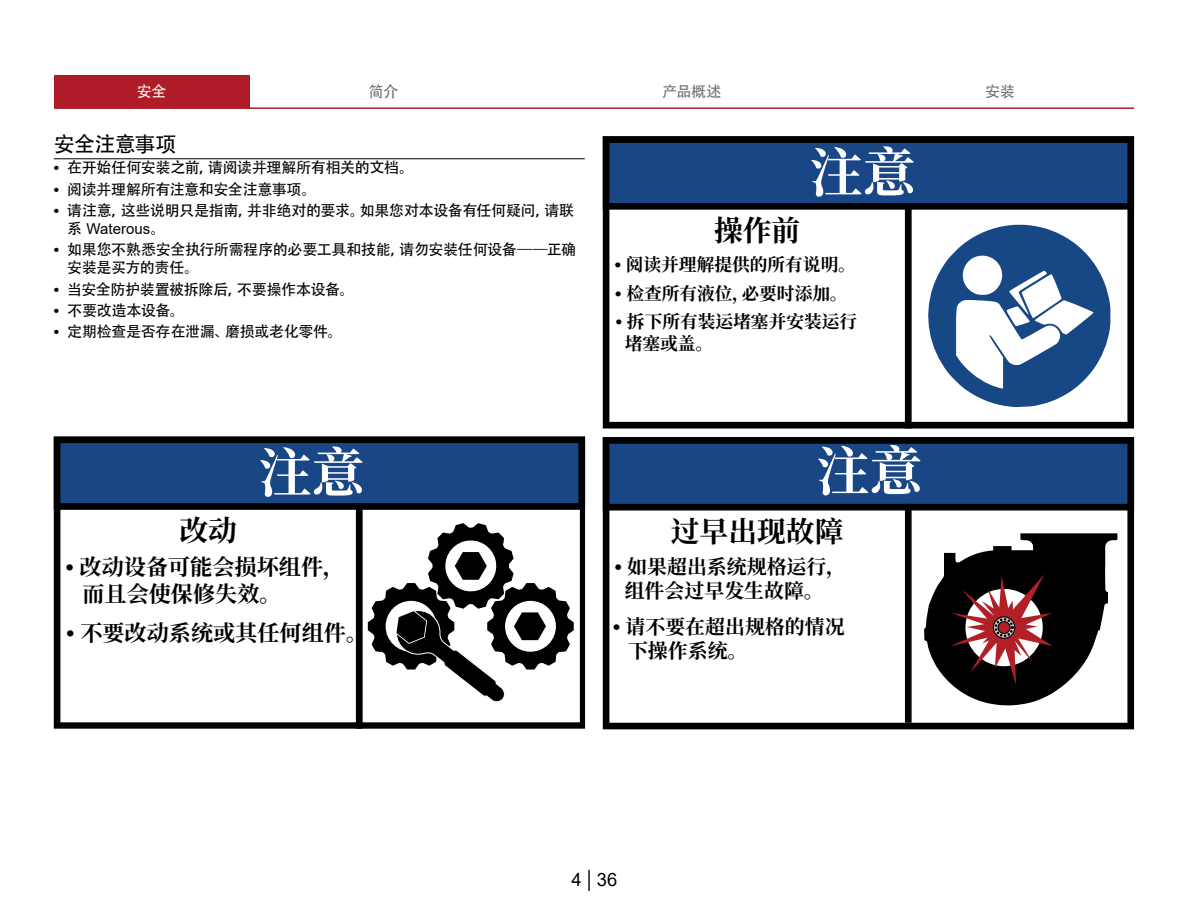
<style>
.page{position:relative;width:1188px;height:918px;background:#fff}
.page>*{position:absolute;margin:0;border:0;box-sizing:border-box;transform-origin:0 0}
.t1{font:700 53.1px "Noto Serif CJ Ksc";color:#fff}
.t2{font:700 28.8px "Noto Serif CJ Ksc";color:#000}
.t3{font:700 22.2px/26.5px "Noto Serif CJ Ksc";color:#000}
.t4{font:21px "Adobe Heiti Std";letter-spacing:-.035em;color:#000}
.t5{font:700 19.95px/24.3px "Noto Serif CJ Ksc";color:#000}
.t6{font:18.3px "Arial";color:#000}
.t7{font:700 17.7px/22.2px "Noto Serif CJ Ksc";color:#000}
.t8{font:15px/18px "Adobe Heiti Std";letter-spacing:-.025em;color:#000}
.t9{font:15px "Arial";color:#000}
.t10{font:15px "Adobe Heiti Std";letter-spacing:-.03em;color:#6d6e71}
.t11{font:15px "Adobe Heiti Std";color:#fff}
.s1{font-family:"Arial";font-weight:700}
.s2{font-family:"Adobe Heiti Std"}
.s3{font-family:"Arial"}
.s4{font-family:"Arial Narrow";font-size:22.5px}
</style>
<div class="page">
<hr style="left:54px;top:107px;width:1080px;height:2px;background:#af1c28">
<div style="left:54px;top:75px;width:196px;height:32px;background:#af1c28"></div>
<hr style="left:54px;top:159px;width:531px;height:1px;background:#000">
<svg style="left:54px;top:510px;width:531px;height:219px"></svg>
<svg style="left:54px;top:436px;width:531px;height:74px;background:#153a6c"></svg>
<div style="left:356px;top:503px;width:7px;height:226px;background:#000"></div>
<svg style="left:366px;top:521px;width:211px;height:182px"></svg>
<svg style="left:603px;top:210px;width:531px;height:219px"></svg>
<svg style="left:603px;top:136px;width:531px;height:74px;background:#153a6c"></svg>
<svg style="left:923px;top:224px;width:188px;height:183px"></svg>
<div style="left:905px;top:203px;width:7px;height:226px;background:#000"></div>
<svg style="left:603px;top:511px;width:531px;height:218px"></svg>
<svg style="left:603px;top:437px;width:531px;height:74px;background:#153a6c"></svg>
<div style="left:905px;top:504px;width:7px;height:219px;background:#000"></div>
<svg style="left:924px;top:533px;width:193px;height:172px"></svg>
<div style="left:995px;top:618px;width:19px;height:19px;border:3px dashed #000;border-radius:50%"></div>
<p class="t11" style="left:137px;top:83px;width:31px">安全</p>
<p class="t10" style="left:369px;top:83px;width:31px">简介</p>
<p class="t10" style="left:662px;top:83px;width:61px">产品概述</p>
<p class="t10" style="left:985px;top:83px;width:31px">安装</p>
<h3 class="t4" style="left:54px;top:132px;width:124px">安全注意事项</h3>
<p class="t8" style="left:54px;top:159px;width:362px"><span class="s1">•</span> 在开始任何安装之前，请阅读并理解所有相关的文档。</p>
<p class="t8" style="left:54px;top:180px;width:264px"><span class="s1">•</span> 阅读并理解所有注意和安全注意事项。</p>
<p class="t8" style="left:54px;top:202px;width:522px"><span class="s1">•</span> 请注意，这些说明只是指南，并非绝对的要求。如果您对本设备有任何疑问，请联</p>
<p class="t9" style="left:67px;top:218px;width:100px"><span class="s2">系</span> Waterous<span class="s2">。</span></p>
<p class="t8" style="left:67px;top:241px;width:510px;text-indent:-14px"><span class="s1">•</span> 如果您不熟悉安全执行所需程序的必要工具和技能，请勿安装任何设备——正确安装是买方的责任。</p>
<p class="t8" style="left:54px;top:281px;width:302px"><span class="s1">•</span> 当安全防护装置被拆除后，不要操作本设备。</p>
<p class="t8" style="left:54px;top:302px;width:132px"><span class="s1">•</span> 不要改造本设备。</p>
<p class="t8" style="left:54px;top:323px;width:290px"><span class="s1">•</span> 定期检查是否存在泄漏、磨损或老化零件。</p>
<h1 class="t1" style="left:810px;top:143px;width:108px">注意</h1>
<h2 class="t2" style="left:714px;top:214px;width:88px">操作前</h2>
<p class="t7" style="left:615px;top:254px;width:243px"><span class="s3">•</span> 阅读并理解提供的所有说明。</p>
<p class="t7" style="left:625px;top:311px;width:234px;text-indent:-9px"><span class="s3">•</span> 拆下所有装运堵塞并安装运行堵塞或盖。</p>
<p class="t7" style="left:615px;top:283px;width:234px"><span class="s3">•</span> 检查所有液位，必要时添加。</p>
<h2 class="t2" style="left:179px;top:514px;width:59px">改动</h2>
<h1 class="t1" style="left:258px;top:443px;width:108px">注意</h1>
<h3 class="t3" style="left:82px;top:554px;width:264px;text-indent:-17px"><span class="s3">•</span> 改动设备可能会损坏组件，而且会使保修失效。</h3>
<h3 class="t3" style="left:66px;top:620px;width:303px"><span class="s3">•</span> 不要改动系统或其任何组件。</h3>
<h1 class="t1" style="left:816px;top:441px;width:108px">注意</h1>
<h2 class="t2" style="left:671px;top:515px;width:174px">过早出现故障</h2>
<h3 class="t5" style="left:625px;top:555px;width:223px;text-indent:-10px"><span class="s3">•</span> 如果超出系统规格运行，组件会过早发生故障。</h3>
<h3 class="t5" style="left:628px;top:615px;width:218px;text-indent:-15px"><span class="s3">•</span> 请不要在超出规格的情况下操作系统。</h3>
<p class="t6" style="left:572px;top:867px;width:47px">4 <span class="s4">|</span> 36</p>
</div>
